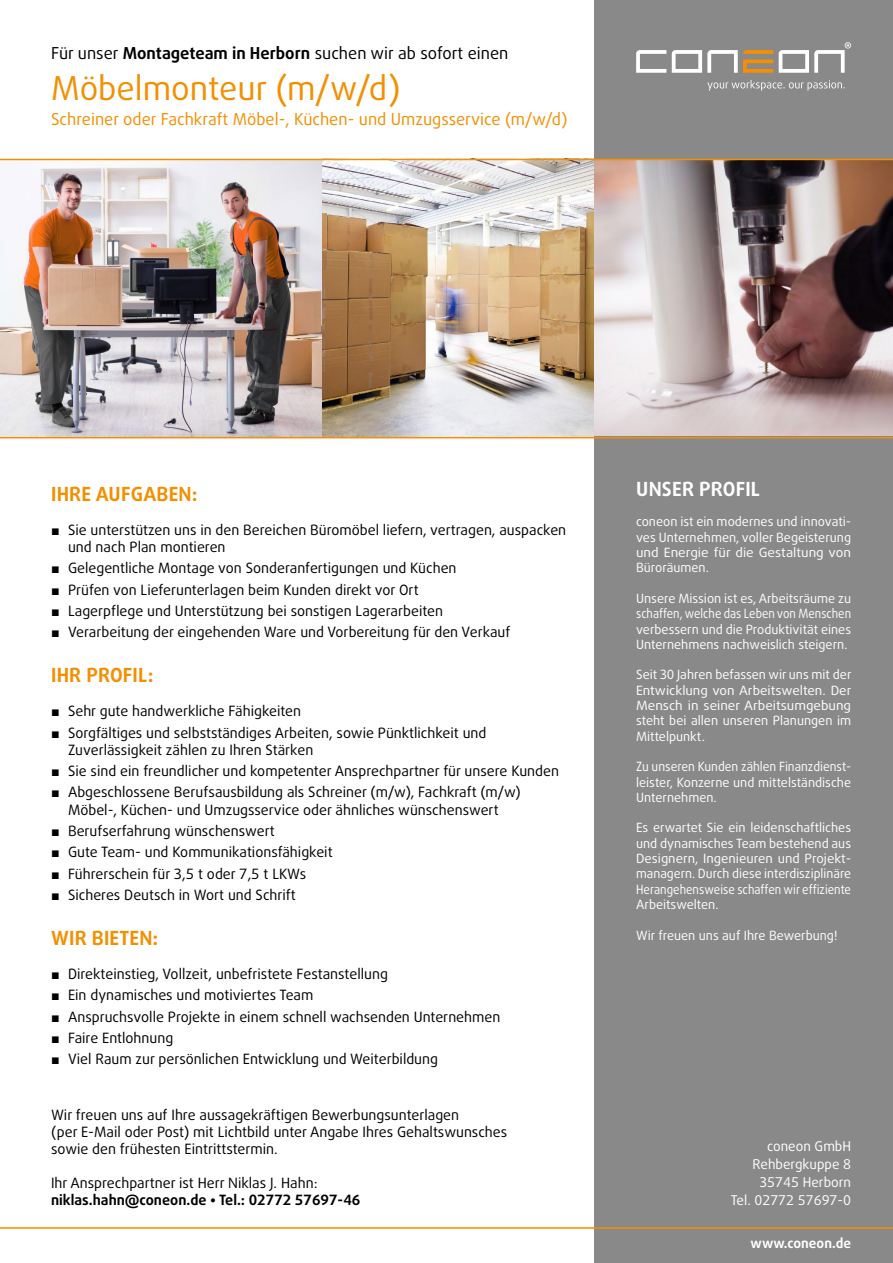
<style>
.page{position:relative;width:893px;height:1263px;background:#fff}
.page>*{position:absolute;margin:0;border:0;box-sizing:border-box;transform-origin:0 0}
.t1{font:33px "Daxline OT";color:#f38f00}
.t2{font:700 19.5px "Daxline OT";letter-spacing:.01em;color:#f38f00}
.t3{font:700 19.5px "Daxline OT";letter-spacing:.01em;color:#fff}
.t4{font:16.5px "Daxline OT";color:#f38f00}
.t5{font:16.5px "Daxline OT";color:#000}
.t6{font:14.25px/17.1px "Daxline OT";color:#000}
.t7{font:700 14.25px "Daxline OT";color:#000}
.t8{font:13.5px/18px "Daxline OT";color:#fff;text-align:right}
.t9{font:700 13.5px "Daxline OT";color:#fff}
.t10{font:12.75px/15.3px "Daxline OT";color:#fff;text-align:justify}
.t11{font:12.75px/15.3px "Daxline OT";color:#fff;text-align:justify;scale:.96 1}
.s1{font-weight:700}
.s2{font-family:"Arial"}
</style>
<div class="page">
<img style="left:0;top:160px;width:893px;height:277px">
<div style="left:594px;top:0;width:299px;height:159px;background:#888988"></div>
<div style="left:594px;top:437px;width:299px;height:826px;background:#888988"></div>
<hr style="left:0;top:1227px;width:893px;height:2px;background:#f38f00">
<svg style="left:636px;top:50px;width:30px;height:23px"></svg>
<svg style="left:672px;top:50px;width:101px;height:23px"></svg>
<svg style="left:779px;top:42px;width:72px;height:31px"></svg>
<svg style="left:707px;top:80px;width:138px;height:11px"></svg>
<hr style="left:0;top:159px;width:893px;height:1px;background:#f38f00">
<hr style="left:0;top:437px;width:893px;height:1px;background:#f38f00">
<p class="t5" style="left:51px;top:43px;width:459px">Für unser <span class="s1">Montageteam in Herborn</span> suchen wir ab sofort einen</p>
<h1 class="t1" style="left:51px;top:66px;width:351px">Möbelmonteur (m/w/d)</h1>
<p class="t4" style="left:51px;top:109px;width:518px">Schreiner oder Fachkraft Möbel-, Küchen- und Umzugsservice (m/w/d)</p>
<h2 class="t2" style="left:51px;top:481px;width:148px">IHRE AUFGABEN:</h2>
<p class="t6" style="left:68px;top:521px;width:500px;text-indent:-17px"><span class="s2">■</span> Sie unterstützen uns in den Bereichen Büromöbel liefern, vertragen, auspacken und nach Plan montieren</p>
<p class="t6" style="left:51px;top:560px;width:407px"><span class="s2">■</span> Gelegentliche Montage von Sonderanfertigungen und Küchen</p>
<p class="t6" style="left:51px;top:581px;width:369px"><span class="s2">■</span> Prüfen von Lieferunterlagen beim Kunden direkt vor Ort</p>
<p class="t6" style="left:51px;top:602px;width:394px"><span class="s2">■</span> Lagerpflege und Unterstützung bei sonstigen Lagerarbeiten</p>
<p class="t6" style="left:51px;top:624px;width:461px"><span class="s2">■</span> Verarbeitung der eingehenden Ware und Vorbereitung für den Verkauf</p>
<h2 class="t2" style="left:51px;top:662px;width:104px">IHR PROFIL:</h2>
<p class="t6" style="left:51px;top:703px;width:252px"><span class="s2">■</span> Sehr gute handwerkliche Fähigkeiten</p>
<p class="t6" style="left:68px;top:724px;width:420px;text-indent:-17px"><span class="s2">■</span> Sorgfältiges und selbstständiges Arbeiten, sowie Pünktlichkeit und<br>Zuverlässigkeit zählen zu Ihren Stärken</p>
<p class="t6" style="left:51px;top:762px;width:509px"><span class="s2">■</span> Sie sind ein freundlicher und kompetenter Ansprechpartner für unsere Kunden</p>
<p class="t6" style="left:51px;top:784px;width:471px;text-align:center"><span class="s2">■</span> Abgeschlossene Berufsausbildung als Schreiner (m/w), Fachkraft (m/w)<br>Möbel-, Küchen- und Umzugsservice oder ähnliches wünschenswert</p>
<p class="t6" style="left:51px;top:822px;width:225px"><span class="s2">■</span> Berufserfahrung wünschenswert</p>
<p class="t6" style="left:51px;top:844px;width:283px"><span class="s2">■</span> Gute Team- und Kommunikationsfähigkeit</p>
<p class="t6" style="left:51px;top:865px;width:257px"><span class="s2">■</span> Führerschein für 3,5 t oder 7,5 t LKWs</p>
<p class="t6" style="left:51px;top:886px;width:246px"><span class="s2">■</span> Sicheres Deutsch in Wort und Schrift</p>
<h2 class="t2" style="left:51px;top:925px;width:109px">WIR BIETEN:</h2>
<p class="t6" style="left:51px;top:965px;width:338px"><span class="s2">■</span> Direkteinstieg, Vollzeit, unbefristete Festanstellung</p>
<p class="t6" style="left:51px;top:987px;width:264px"><span class="s2">■</span> Ein dynamisches und motiviertes Team</p>
<p class="t6" style="left:51px;top:1008px;width:451px"><span class="s2">■</span> Anspruchsvolle Projekte in einem schnell wachsenden Unternehmen</p>
<p class="t6" style="left:51px;top:1029px;width:124px"><span class="s2">■</span> Faire Entlohnung</p>
<p class="t6" style="left:51px;top:1051px;width:388px"><span class="s2">■</span> Viel Raum zur persönlichen Entwicklung und Weiterbildung</p>
<p class="t6" style="left:51px;top:1106px;width:458px">Wir freuen uns auf Ihre aussagekräftigen Bewerbungsunterlagen<br>(per E-Mail oder Post) mit Lichtbild unter Angabe Ihres Gehaltswunsches sowie den frühesten Eintrittstermin.</p>
<p class="t6" style="left:51px;top:1175px;width:268px">Ihr Ansprechpartner ist Herr Niklas J. Hahn:</p>
<p class="t7" style="left:51px;top:1191px;width:311px">niklas.hahn@coneon.de • Tel.: 02772 57697-46</p>
<h2 class="t3" style="left:636px;top:476px;width:125px">UNSER PROFIL</h2>
<p class="t10" style="left:636px;top:514px;width:216px">coneon ist ein modernes und innovati&shy;ves Unternehmen, voller Begeisterung und Energie für die Gestaltung von Büroräumen.</p>
<p class="t10" style="left:636px;top:591px;width:216px">Unsere Mission ist es, Arbeitsräume zu schaffen, welche das Leben von Menschen verbessern und die Produktivität eines Unternehmens nachweislich steigern.</p>
<p class="t10" style="left:636px;top:667px;width:217px">Seit 30 Jahren befassen wir uns mit der Entwicklung von Arbeitswelten. Der Mensch in seiner Arbeitsumgebung steht bei allen unseren Planungen im Mittelpunkt.</p>
<p class="t11" style="left:636px;top:759px;width:225px">Zu unseren Kunden zählen Finanzdienst&shy;leister, Konzerne und mittelständische Unternehmen.</p>
<p class="t10" style="left:636px;top:820px;width:216px">Es erwartet Sie ein leidenschaftliches und dynamisches Team bestehend aus Designern, Ingenieuren und Projekt&shy;managern. Durch diese interdisziplinäre Herangehensweise schaffen wir effiziente Arbeitswelten.</p>
<p class="t10" style="left:636px;top:927px;width:203px">Wir freuen uns auf Ihre Bewerbung!</p>
<p class="t8" style="left:731px;top:1137px;width:122px">coneon GmbH<br>Rehbergkuppe 8<br>35745 Herborn<br>Tel. 02772 57697-0</p>
<p class="t9" style="left:751px;top:1234px;width:102px">www.coneon.de</p>
</div>
